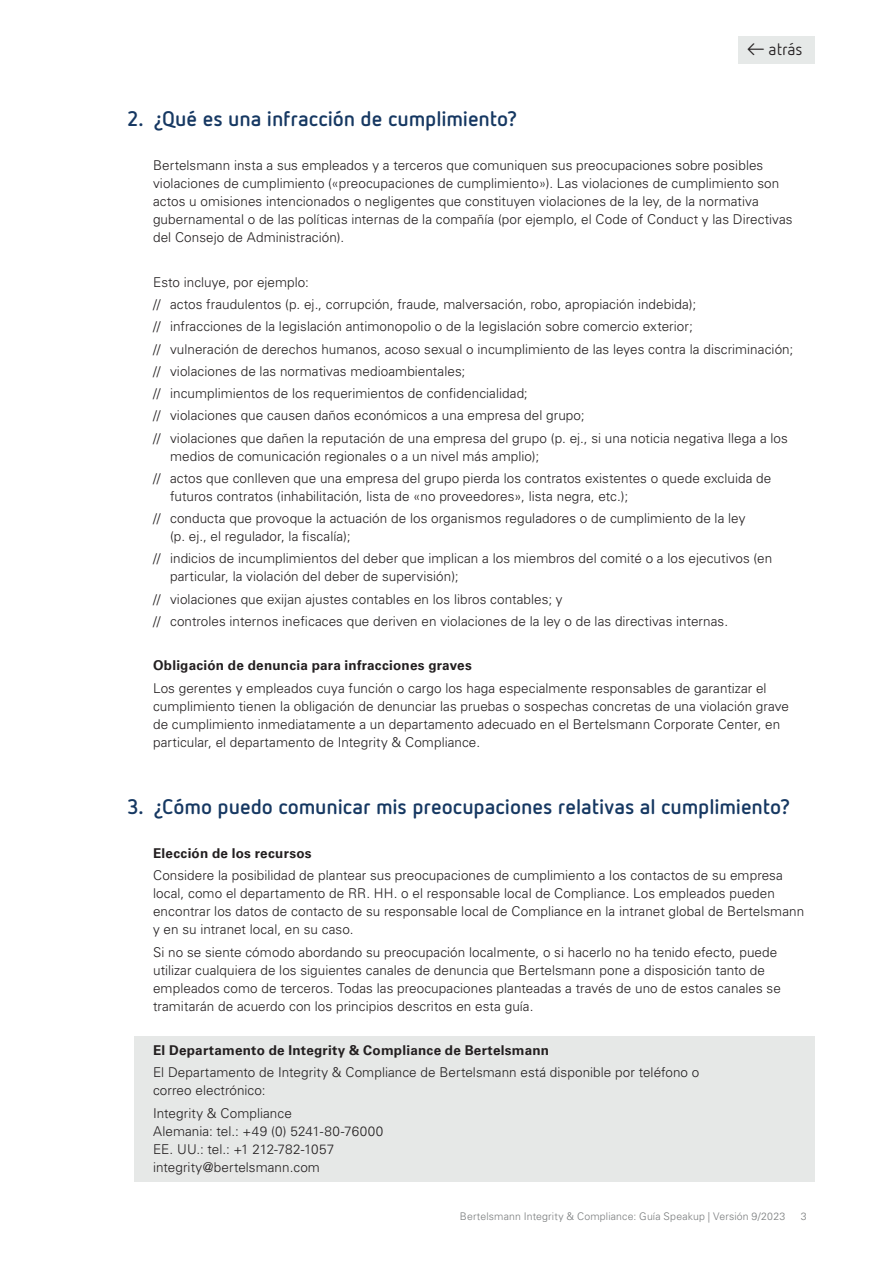
<style>
.page{position:relative;width:893px;height:1263px;background:#fff}
.page>*{position:absolute;margin:0;border:0;box-sizing:border-box;transform-origin:0 0}
.t1{font:700 21px "Netto";letter-spacing:-.005em;color:#163862}
.t2{font:16.5px "Netto";color:#231f20}
.t3{font:300 13.5px/18px "Univers LT Pro 45";letter-spacing:.005em;color:#231f20}
.t4{font:700 13.5px "Univers LT Pro 65";letter-spacing:.015em;color:#231f20}
.t5{font:300 10.5px "Univers LT Pro 45";letter-spacing:.015em;color:#787b7c}
.s1{font-family:"Netto OT"}
</style>
<div class="page">
<div style="left:135px;top:1036px;width:680px;height:146px;background:#e6e8e7"></div>
<div style="left:738px;top:36px;width:77px;height:27px;background:#e6e9e8"></div>
<p class="t2" style="left:745px;top:39px;width:59px"><span class="s1">←</span>atrás</p>
<p class="t1" style="left:128px;top:105px;width:391px">2. ¿Qué es una infracción de cumplimiento?</p>
<p class="t3" style="left:153px;top:156px;width:641px">Bertelsmann insta a sus empleados y a terceros que comuniquen sus preocupaciones sobre posibles violaciones de cumplimiento («preocupaciones de cumplimiento»). Las violaciones de cumplimiento son actos u omisiones intencionados o negligentes que constituyen violaciones de la ley, de la normativa gubernamental o de las políticas internas de la compañía (por ejemplo, el Code of Conduct y las Directivas del Consejo de Administración).</p>
<p class="t3" style="left:153px;top:273px;width:157px">Esto incluye, por ejemplo:</p>
<p class="t3" style="left:153px;top:295px;width:545px">// actos fraudulentos (p. ej., corrupción, fraude, malversación, robo, apropiación indebida);</p>
<p class="t3" style="left:153px;top:317px;width:541px">// infracciones de la legislación antimonopolio o de la legislación sobre comercio exterior;</p>
<p class="t3" style="left:153px;top:339px;width:642px">// vulneración de derechos humanos, acoso sexual o incumplimiento de las leyes contra la discriminación;</p>
<p class="t3" style="left:153px;top:362px;width:314px">// violaciones de las normativas medioambientales;</p>
<p class="t3" style="left:153px;top:384px;width:376px">// incumplimientos de los requerimientos de confidencialidad;</p>
<p class="t3" style="left:153px;top:406px;width:433px">// violaciones que causen daños económicos a una empresa del grupo;</p>
<p class="t3" style="left:170px;top:428px;width:619px;text-indent:-17px">// violaciones que dañen la reputación de una empresa del grupo (p. ej., si una noticia negativa llega a los medios de comunicación regionales o a un nivel más amplio);</p>
<p class="t3" style="left:170px;top:469px;width:603px;text-indent:-17px">// actos que conlleven que una empresa del grupo pierda los contratos existentes o quede excluida de futuros contratos (inhabilitación, lista de «no proveedores», lista negra, etc.);</p>
<p class="t3" style="left:170px;top:509px;width:577px;text-indent:-17px">// conducta que provoque la actuación de los organismos reguladores o de cumplimiento de la ley (p. ej., el regulador, la fiscalía);</p>
<p class="t3" style="left:170px;top:549px;width:604px;text-indent:-17px">// indicios de incumplimientos del deber que implican a los miembros del comité o a los ejecutivos (en particular, la violación del deber de supervisión);</p>
<p class="t3" style="left:153px;top:589px;width:411px">// violaciones que exijan ajustes contables en los libros contables; y</p>
<p class="t3" style="left:153px;top:612px;width:577px">// controles internos ineficaces que deriven en violaciones de la ley o de las directivas internas.</p>
<p class="t4" style="left:153px;top:656px;width:320px">Obligación de denuncia para infracciones graves</p>
<p class="t3" style="left:153px;top:679px;width:637px">Los gerentes y empleados cuya función o cargo los haga especialmente responsables de garantizar el cumplimiento tienen la obligación de denunciar las pruebas o sospechas concretas de una violación grave de cumplimiento inmediatamente a un departamento adecuado en el Bertelsmann Corporate Center, en particular, el departamento de Integrity &amp; Compliance.</p>
<p class="t1" style="left:128px;top:793px;width:664px">3. ¿Cómo puedo comunicar mis preocupaciones relativas al cumplimiento?</p>
<p class="t4" style="left:153px;top:844px;width:160px">Elección de los recursos</p>
<p class="t3" style="left:153px;top:866px;width:653px">Considere la posibilidad de plantear sus preocupaciones de cumplimiento a los contactos de su empresa local, como el departamento de RR. HH. o el responsable local de Compliance. Los empleados pueden encontrar los datos de contacto de su responsable local de Compliance en la intranet global de Bertelsmann y en su intranet local, en su caso.</p>
<p class="t3" style="left:153px;top:942px;width:629px">Si no se siente cómodo abordando su preocupación localmente, o si hacerlo no ha tenido efecto, puede utilizar cualquiera de los siguientes canales de denuncia que Bertelsmann pone a disposición tanto de empleados como de terceros. Todas las preocupaciones planteadas a través de uno de estos canales se tramitarán de acuerdo con los principios descritos en esta guía.</p>
<p class="t4" style="left:153px;top:1041px;width:398px">El Departamento de Integrity &amp; Compliance de Bertelsmann</p>
<p class="t3" style="left:153px;top:1063px;width:548px">El Departamento de Integrity &amp; Compliance de Bertelsmann está disponible por teléfono o correo electrónico:</p>
<p class="t3" style="left:153px;top:1103px;width:232px">Integrity &amp; Compliance<br>Alemania: tel.: +49 (0) 5241-80-76000<br>EE. UU.: tel.: +1 212-782-1057 integrity@bertelsmann.com</p>
<p class="t5" style="left:460px;top:1209px;width:327px">Bertelsmann Integrity &amp; Compliance: Guía Speakup | Versión 9/2023</p>
<p class="t5" style="left:801px;top:1209px;width:7px">3</p>
</div>
